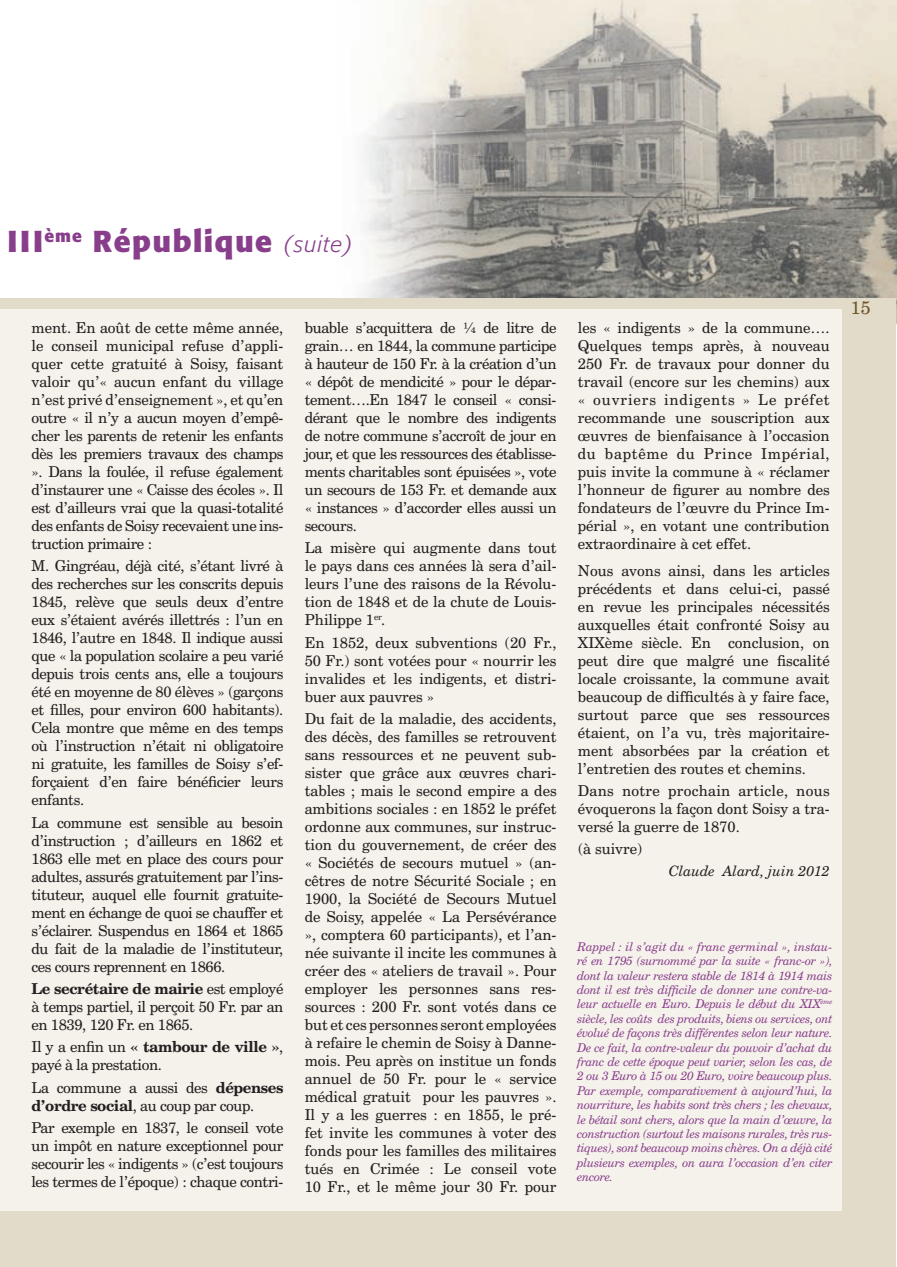
<style>
.page{position:relative;width:897px;height:1267px;background:#fff}
.page>*{position:absolute;margin:0;border:0;box-sizing:border-box;transform-origin:0 0}
.t1{font:700 30px "Formata";letter-spacing:.05em;color:#893e8c}
.t2{font:18px "Century Schoolbook BT";color:#6d5425}
.t3{font:15px/18px "Century Schoolbook BT";letter-spacing:-.025em;color:#231f20;text-align:justify}
.t4{font:italic 14.25px "Century Schoolbook BT";color:#231f20}
.t5{font:italic 12px/14.4px "Century Schoolbook BT";letter-spacing:-.025em;color:#893e8c;text-align:justify}
.s1{font-weight:300;font-style:italic;font-size:22.5px}
.s2{font-weight:700}
</style>
<div class="page">
<img style="left:362px;top:0;width:336px;height:298px">
<img style="left:698px;top:0;width:198px;height:324px">
<div style="left:0;top:298px;width:895px;height:968px;background:#e3dbc9"></div>
<div style="left:0;top:309px;width:841px;height:902px;background:#f5f2eb"></div>
<h1 class="t1" style="left:8px;top:223px;width:346px">III<sup>ème</sup> République <span class="s1">(suite)</span></h1>
<p class="t3" style="left:31px;top:318px;width:253px">ment. En août de cette même année, le conseil municipal refuse d’appli&shy;quer cette gratuité à Soisy, faisant valoir qu’« aucun enfant du village n’est privé d’enseignement », et qu’en outre « il n’y a aucun moyen d’empê&shy;cher les parents de retenir les enfants dès les premiers travaux des champs ». Dans la foulée, il refuse également d’instaurer une « Caisse des écoles ». Il est d’ailleurs vrai que la quasi-totalité des enfants de Soisy recevaient une ins&shy;truction primaire :</p>
<p class="t3" style="left:31px;top:556px;width:253px">M. Gingréau, déjà cité, s’étant livré à des recherches sur les conscrits depuis 1845, relève que seuls deux d’entre eux s’étaient avérés illettrés : l’un en 1846, l’autre en 1848. Il indique aussi que « la population scolaire a peu varié depuis trois cents ans, elle a toujours été en moyenne de 80 élèves » (garçons et filles, pour environ 600 habitants).<br>Cela montre que même en des temps où l’instruction n’était ni obligatoire ni gratuite, les familles de Soisy s’ef&shy;forçaient d’en faire bénéficier leurs enfants.</p>
<p class="t3" style="left:31px;top:813px;width:253px">La commune est sensible au besoin d’instruction ; d’ailleurs en 1862 et 1863 elle met en place des cours pour adultes, assurés gratuitement par l’ins&shy;tituteur, auquel elle fournit gratuite&shy;ment en échange de quoi se chauffer et s’éclairer. Suspendus en 1864 et 1865 du fait de la maladie de l’instituteur, ces cours reprennent en 1866.</p>
<p class="t3" style="left:31px;top:979px;width:253px"><span class="s2">Le secrétaire de mairie</span> est employé à temps partiel, il perçoit 50 Fr. par an en 1839, 120 Fr. en 1865.</p>
<p class="t3" style="left:31px;top:1037px;width:253px">Il y a enfin un <span class="s2">« tambour de ville »</span>, payé à la prestation.</p>
<p class="t3" style="left:31px;top:1077px;width:253px">La commune a aussi des <span class="s2">dépenses d’ordre social</span>, au coup par coup.</p>
<p class="t3" style="left:31px;top:1118px;width:253px">Par exemple en 1837, le conseil vote un impôt en nature exceptionnel pour secourir les « indigents » (c’est toujours les termes de l’époque) : chaque contri-</p>
<p class="t3" style="left:304px;top:318px;width:253px">buable s’acquittera de ¼ de litre de grain… en 1844, la commune participe à hauteur de 150 Fr. à la création d’un « dépôt de mendicité » pour le dépar&shy;tement….En 1847 le conseil « consi&shy;dérant que le nombre des indigents de notre commune s’accroît de jour en jour, et que les ressources des établisse&shy;ments charitables sont épuisées », vote un secours de 153 Fr. et demande aux « instances » d’accorder elles aussi un secours.</p>
<p class="t3" style="left:304px;top:538px;width:253px">La misère qui augmente dans tout le pays dans ces années là sera d’ail&shy;leurs l’une des raisons de la Révolu&shy;tion de 1848 et de la chute de Louis-Philippe 1<sup>er</sup>.</p>
<p class="t3" style="left:304px;top:633px;width:253px">En 1852, deux subventions (20 Fr., 50 Fr.) sont votées pour « nourrir les invalides et les indigents, et distri&shy;buer aux pauvres »</p>
<p class="t3" style="left:304px;top:709px;width:253px">Du fait de la maladie, des accidents, des décès, des familles se retrouvent sans ressources et ne peuvent sub&shy;sister que grâce aux œuvres chari&shy;tables ; mais le second empire a des ambitions sociales : en 1852 le préfet ordonne aux communes, sur instruc&shy;tion du gouvernement, de créer des « Sociétés de secours mutuel » (an&shy;cêtres de notre Sécurité Sociale ; en 1900, la Société de Secours Mutuel de Soisy, appelée « La Persévérance », comptera 60 participants), et l’an&shy;née suivante il incite les communes à créer des « ateliers de travail ». Pour employer les personnes sans res&shy;sources : 200 Fr. sont votés dans ce but et ces personnes seront employées à refaire le chemin de Soisy à Danne&shy;mois. Peu après on institue un fonds annuel de 50 Fr. pour le « service médical gratuit pour les pauvres ».<br>Il y a les guerres : en 1855, le pré&shy;fet invite les communes à voter des fonds pour les familles des militaires tués en Crimée : Le conseil vote 10 Fr., et le même jour 30 Fr. pour</p>
<p class="t3" style="left:577px;top:318px;width:253px">les « indigents » de la commune….<br>Quelques temps après, à nouveau 250 Fr. de travaux pour donner du travail (encore sur les chemins) aux « ouvriers indigents » Le préfet recommande une souscription aux œuvres de bienfaisance à l’occasion du baptême du Prince Impérial, puis invite la commune à « réclamer l’honneur de figurer au nombre des fondateurs de l’œuvre du Prince Im&shy;périal », en votant une contribution extraordinaire à cet effet.</p>
<p class="t3" style="left:577px;top:561px;width:253px">Nous avons ainsi, dans les articles précédents et dans celui-ci, passé en revue les principales nécessités auxquelles était confronté Soisy au XIXème siècle. En conclusion, on peut dire que malgré une fiscalité locale croissante, la commune avait beaucoup de difficultés à y faire face, surtout parce que ses ressources étaient, on l’a vu, très majoritaire&shy;ment absorbées par la création et l’entretien des routes et chemins.</p>
<p class="t3" style="left:577px;top:781px;width:253px">Dans notre prochain article, nous évoquerons la façon dont Soisy a tra&shy;versé la guerre de 1870.</p>
<p class="t3" style="left:577px;top:839px;width:66px">(à suivre)</p>
<p class="t4" style="left:668px;top:861px;width:162px">Claude Alard, juin 2012</p>
<p class="t5" style="left:577px;top:939px;width:257px">Rappel : il s’agit du « franc germinal », instau&shy;ré en 1795 (surnommé par la suite « franc-or »), dont la valeur restera stable de 1814 à 1914 mais dont il est très difficile de donner une contre-va&shy;leur actuelle en Euro. Depuis le début du XIX<sup>ème </sup>siècle, les coûts des produits, biens ou services, ont évolué de façons très différentes selon leur nature.<br>De ce fait, la contre-valeur du pouvoir d’achat du franc de cette époque peut varier, selon les cas, de 2 ou 3 Euro à 15 ou 20 Euro, voire beaucoup plus.<br>Par exemple, comparativement à aujourd’hui, la nourriture, les habits sont très chers ; les chevaux, le bétail sont chers, alors que la main d’œuvre, la construction (surtout les maisons rurales, très rus&shy;tiques), sont beaucoup moins chères. On a déjà cité plusieurs exemples, on aura l’occasion d’en citer encore.</p>
<p class="t2" style="left:850px;top:296px;width:21px">15</p>
</div>
